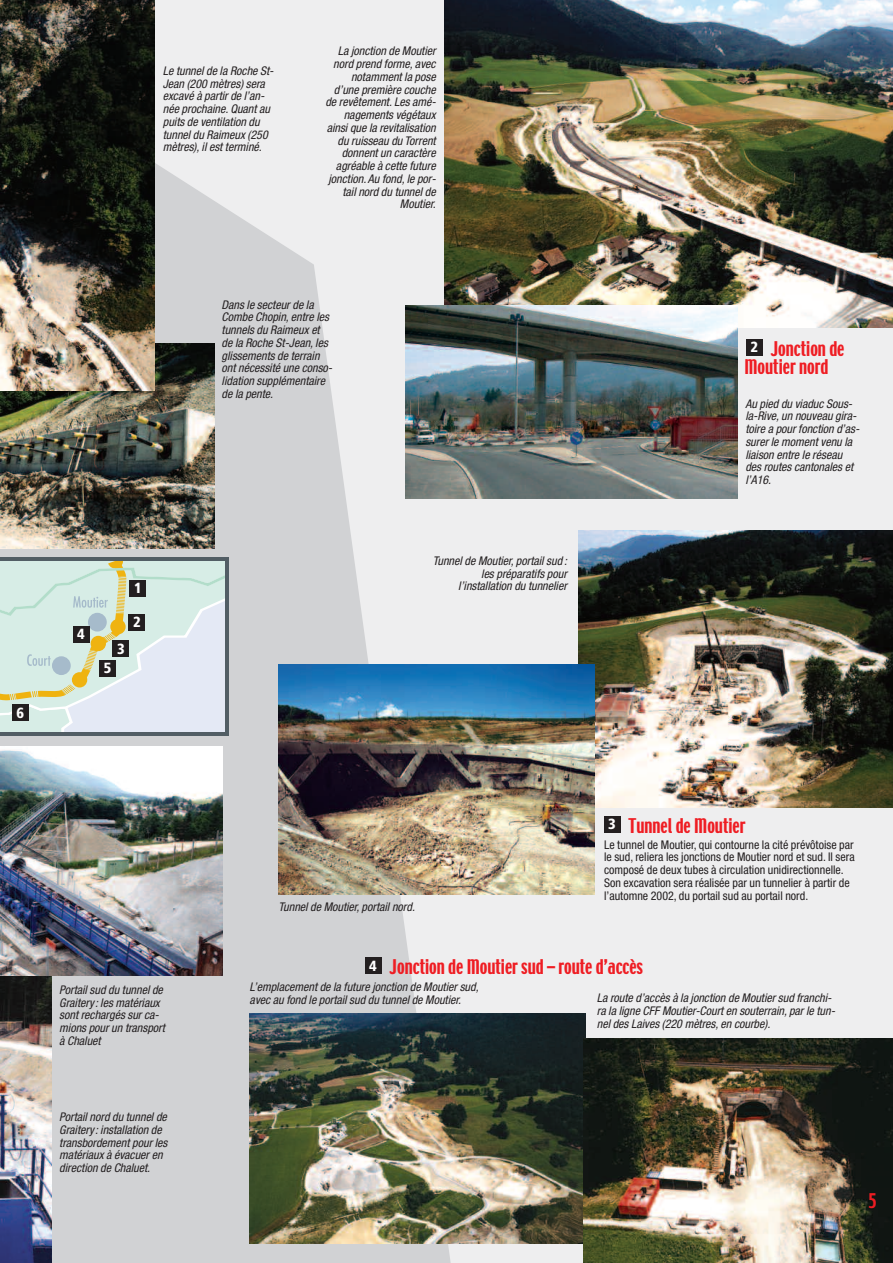
<style>
.page{position:relative;width:893px;height:1263px;background:#eeeeef}
.page>*{position:absolute;margin:0;border:0;box-sizing:border-box;transform-origin:0 0}
.t1{font:18px/18px "Techno";color:#ee1d23;scale:.9 1}
.t2{font:900 condensed 14.7px "Frutiger";color:#fff}
.t3{font:italic condensed 12px/12.8px "Helvetica Neue";color:#231f20}
.t4{font:condensed 12px/12.8px "Helvetica Neue";color:#231f20}
</style>
<div class="page">
<svg style="left:0;top:64px;width:452px;height:1199px;fill:#d1d2d4"></svg>
<img style="left:578px;top:530px;width:315px;height:278px">
<img style="left:249px;top:1013px;width:336px;height:230px">
<img style="left:584px;top:1038px;width:309px;height:225px">
<img style="left:444px;top:0;width:449px;height:327px">
<img style="left:0;top:976px;width:51px;height:287px">
<img style="left:0;top:746px;width:222px;height:230px">
<div style="left:0;top:557px;width:228px;height:179px;background:#525e65"></div>
<svg style="left:0;top:561px;width:224px;height:171px;background:#dae7e1"></svg>
<img style="left:278px;top:664px;width:316px;height:230px">
<img style="left:0;top:344px;width:214px;height:204px">
<img style="left:0;top:0;width:154px;height:390px">
<img style="left:405px;top:306px;width:332px;height:193px">
<div style="left:604px;top:816px;width:16px;height:17px;background:#231f20"></div>
<div style="left:365px;top:957px;width:16px;height:17px;background:#231f20"></div>
<div style="left:746px;top:339px;width:16px;height:17px;background:#231f20"></div>
<div style="left:99px;top:660px;width:17px;height:17px;background:#231f20"></div>
<div style="left:12px;top:704px;width:16px;height:17px;background:#231f20"></div>
<div style="left:73px;top:626px;width:16px;height:17px;background:#231f20"></div>
<div style="left:113px;top:640px;width:16px;height:17px;background:#231f20"></div>
<div style="left:129px;top:614px;width:16px;height:17px;background:#231f20"></div>
<div style="left:130px;top:580px;width:16px;height:16px;background:#231f20"></div>
<p class="t3" style="left:163px;top:65px;width:112px">Le tunnel de la Roche St-<br>Jean (200 mètres) sera excavé à partir de l’an&shy;née prochaine. Quant au puits de ventilation du tunnel du Raimeux (250 mètres), il est terminé.</p>
<p class="t3" style="left:325px;top:46px;width:112px;text-align:right">La jonction de Moutier nord prend forme, avec notamment la pose d’une première couche de revêtement. Les amé&shy;nagements végétaux ainsi que la revitalisation du ruisseau du Torrent donnent un caractère agréable à cette future jonction. Au fond, le por&shy;tail nord du tunnel de<br>Moutier.</p>
<p class="t3" style="left:222px;top:299px;width:112px">Dans le secteur de la<br>Combe Chopin, entre les tunnels du Raimeux et de la Roche St-Jean, les glissements de terrain ont nécessité une conso&shy;lidation supplémentaire de la pente.</p>
<p class="t2" style="left:16px;top:706px;width:9px">6</p>
<p class="t2" style="left:77px;top:628px;width:9px">4</p>
<p class="t2" style="left:117px;top:642px;width:9px">3</p>
<p class="t2" style="left:104px;top:662px;width:9px">5</p>
<p class="t2" style="left:134px;top:582px;width:9px">1</p>
<p class="t2" style="left:133px;top:616px;width:9px">2</p>
<p class="t3" style="left:433px;top:555px;width:136px;text-align:right">Tunnel de Moutier, portail sud : les préparatifs pour l’installation du tunnelier</p>
<h1 class="t1" style="left:744px;top:340px;width:113px;text-indent:26px">Jonction de<br>Moutier nord</h1>
<p class="t2" style="left:750px;top:341px;width:9px">2</p>
<p class="t3" style="left:745px;top:398px;width:116px">Au pied du viaduc Sous&shy;la-Rive, un nouveau gira&shy;toire a pour fonction d’as&shy;surer le moment venu la liaison entre le réseau des routes cantonales et l’A16.</p>
<p class="t3" style="left:59px;top:984px;width:107px">Portail sud du tunnel de<br>Graitery: les matériaux sont rechargés sur ca&shy;mions pour un transport à Chaluet</p>
<p class="t3" style="left:59px;top:1111px;width:110px">Portail nord du tunnel de<br>Graitery: installation de transbordement pour les matériaux à évacuer en direction de Chaluet.</p>
<p class="t3" style="left:279px;top:901px;width:138px">Tunnel de Moutier, portail nord.</p>
<h1 class="t1" style="left:608px;top:817px;width:154px"><sup>3</sup> Tunnel de Moutier</h1>
<p class="t4" style="left:604px;top:839px;width:252px">Le tunnel de Moutier, qui contourne la cité prévôtoise par le sud, reliera les jonctions de Moutier nord et sud. Il sera composé de deux tubes à circulation unidirectionnelle.<br>Son excavation sera réalisée par un tunnelier à partir de l’automne 2002, du portail sud au portail nord.</p>
<h1 class="t1" style="left:369px;top:959px;width:306px"><sup>4</sup> Jonction de Moutier sud – route d’accès</h1>
<p class="t3" style="left:250px;top:982px;width:230px">L’emplacement de la future jonction de Moutier sud, avec au fond le portail sud du tunnel de Moutier.</p>
<p class="t3" style="left:597px;top:993px;width:240px">La route d’accès à la jonction de Moutier sud franchi&shy;ra la ligne CFF Moutier-Court en souterrain, par le tun&shy;nel des Laives (220 mètres, en courbe).</p>
<h1 class="t1" style="left:869px;top:1193px;width:10px">5</h1>
</div>
